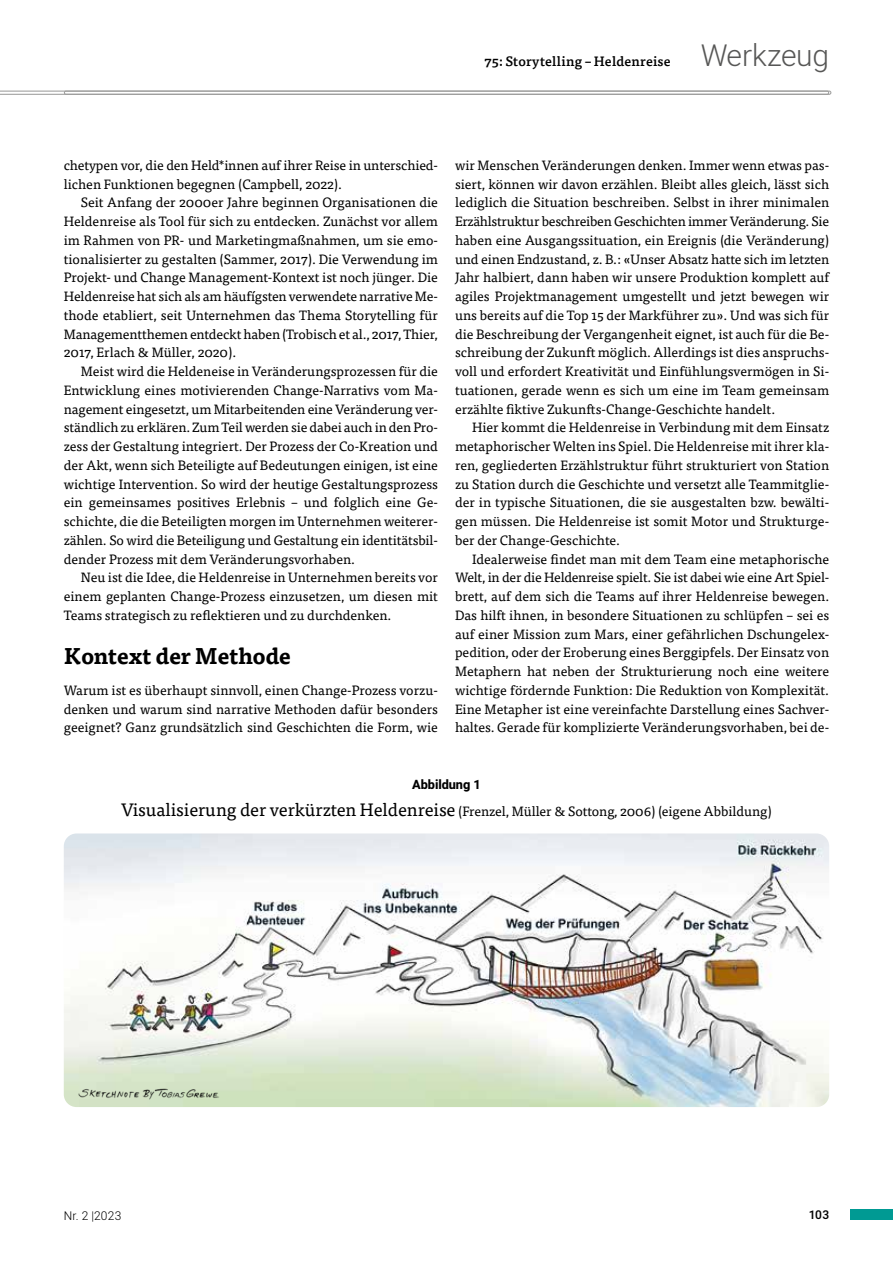
<style>
.page{position:relative;width:893px;height:1263px;background:#fff}
.page>*{position:absolute;margin:0;border:0;box-sizing:border-box;transform-origin:0 0}
.t1{font:300 30px "Heebo";letter-spacing:-.005em;color:#575756}
.t2{font:700 22.5px "Tisa Pro";letter-spacing:-.005em;color:#000}
.t3{font:13.5px/18.8px "Tisa Pro";color:#000;text-align:justify}
.t4{font:500 13.5px "Tisa Pro";letter-spacing:.01em;color:#000}
.t5{font:800 12.75px "Heebo";letter-spacing:-.005em;color:#000}
.t6{font:300 12px "Heebo";letter-spacing:.015em;color:#000}
.t7{font:500 12px "Heebo";color:#000}
.s1{font-size:18px}
</style>
<div class="page">
<div style="left:850px;top:1209px;width:43px;height:11px;background:#009a93"></div>
<hr style="left:65px;top:92px;width:765px;height:2px;background:#9d9d9c">
<svg style="left:0;top:91px;width:829px;height:4px;background:#c7c7c7"></svg>
<img style="left:64px;top:833px;width:765px;height:274px">
<img style="left:73px;top:1086px;width:152px;height:21px">
<p class="t4" style="left:484px;top:51px;width:188px">75: Storytelling – Heldenreise</p>
<h1 class="t1" style="left:701px;top:34px;width:130px">Werkzeug</h1>
<p class="t3" style="left:64px;top:155px;width:376px">chetypen vor, die den Held*innen auf ihrer Reise in unterschied&shy;lichen Funktionen begegnen (Campbell, 2022).</p>
<p class="t3" style="left:64px;top:192px;width:376px;text-indent:17px">Seit Anfang der 2000er Jahre beginnen Organisationen die Heldenreise als Tool für sich zu entdecken. Zunächst vor allem im Rahmen von PR- und Marketingmaßnahmen, um sie emo&shy;tionalisierter zu gestalten (Sammer, 2017). Die Verwendung im Projekt- und Change Management-Kontext ist noch jünger. Die Heldenreise hat sich als am häufígsten verwendete narrative Me&shy;thode etabliert, seit Unternehmen das Thema Storytelling für Managementthemen entdeckt haben (Trobisch et al., 2017, Thier, 2017, Erlach &amp; Müller, 2020).</p>
<p class="t3" style="left:64px;top:361px;width:376px;text-indent:17px">Meist wird die Heldeneise in Veränderungsprozessen für die Entwicklung eines motivierenden Change-Narrativs vom Ma&shy;nagement eingesetzt, um Mitarbeitenden eine Veränderung ver&shy;ständlich zu erklären. Zum Teil werden sie dabei auch in den Pro&shy;zess der Gestaltung integriert. Der Prozess der Co-Kreation und der Akt, wenn sich Beteiligte auf Bedeutungen einigen, ist eine wichtige Intervention. So wird der heutige Gestaltungsprozess ein gemeinsames positives Erlebnis – und folglich eine Ge&shy;schichte, die die Beteiligten morgen im Unternehmen weiterer&shy;zählen. So wird die Beteiligung und Gestaltung ein identitätsbil&shy;dender Prozess mit dem Veränderungsvorhaben.</p>
<p class="t3" style="left:64px;top:567px;width:376px;text-indent:17px">Neu ist die Idee, die Heldenreise in Unternehmen bereits vor einem geplanten Change-Prozess einzusetzen, um diesen mit Teams strategisch zu reflektieren und zu durchdenken.</p>
<h2 class="t2" style="left:64px;top:638px;width:229px">Kontext der Methode</h2>
<p class="t3" style="left:64px;top:680px;width:376px">Warum ist es überhaupt sinnvoll, einen Change-Prozess vorzu&shy;denken und warum sind narrative Methoden dafür besonders geeignet? Ganz grundsätzlich sind Geschichten die Form, wie</p>
<p class="t3" style="left:455px;top:155px;width:376px">wir Menschen Veränderungen denken. Immer wenn etwas pas&shy;siert, können wir davon erzählen. Bleibt alles gleich, lässt sich lediglich die Situation beschreiben. Selbst in ihrer minimalen Erzählstruktur beschreiben Geschichten immer Veränderung. Sie haben eine Ausgangssituation, ein Ereignis (die Veränderung) und einen Endzustand, z. B.: «Unser Absatz hatte sich im letzten Jahr halbiert, dann haben wir unsere Produktion komplett auf agiles Projektmanagement umgestellt und jetzt bewegen wir uns bereits auf die Top 15 der Markführer zu». Und was sich für die Beschreibung der Vergangenheit eignet, ist auch für die Be&shy;schreibung der Zukunft möglich. Allerdings ist dies anspruchs&shy;voll und erfordert Kreativität und Einfühlungsvermögen in Si&shy;tuationen, gerade wenn es sich um eine im Team gemeinsam erzählte fiktive Zukunfts-Change-Geschichte handelt.</p>
<p class="t3" style="left:455px;top:417px;width:376px;text-indent:17px">Hier kommt die Heldenreise in Verbindung mit dem Einsatz metaphorischer Welten ins Spiel. Die Heldenreise mit ihrer kla&shy;ren, gegliederten Erzählstruktur führt strukturiert von Station zu Station durch die Geschichte und versetzt alle Teammitglie&shy;der in typische Situationen, die sie ausgestalten bzw. bewälti&shy;gen müssen. Die Heldenreise ist somit Motor und Strukturge&shy;ber der Change-Geschichte.</p>
<p class="t3" style="left:455px;top:549px;width:376px;text-indent:17px">Idealerweise findet man mit dem Team eine metaphorische Welt, in der die Heldenreise spielt. Sie ist dabei wie eine Art Spiel&shy;brett, auf dem sich die Teams auf ihrer Heldenreise bewegen.<br>Das hilft ihnen, in besondere Situationen zu schlüpfen – sei es auf einer Mission zum Mars, einer gefährlichen Dschungelex&shy;pedition, oder der Eroberung eines Berggipfels. Der Einsatz von Metaphern hat neben der Strukturierung noch eine weitere wichtige fördernde Funktion: Die Reduktion von Komplexität.<br>Eine Metapher ist eine vereinfachte Darstellung eines Sachver&shy;haltes. Gerade für komplizierte Veränderungsvorhaben, bei de-</p>
<p class="t5" style="left:412px;top:775px;width:70px">Abbildung 1</p>
<p class="t3" style="left:121px;top:801px;width:652px"><span class="s1">Visualisierung der verkürzten Heldenreise</span> (Frenzel, Müller &amp; Sottong, 2006) (eigene Abbildung)</p>
<p class="t6" style="left:64px;top:1207px;width:59px">Nr. 2 |2023</p>
<p class="t7" style="left:809px;top:1206px;width:22px">103</p>
</div>
